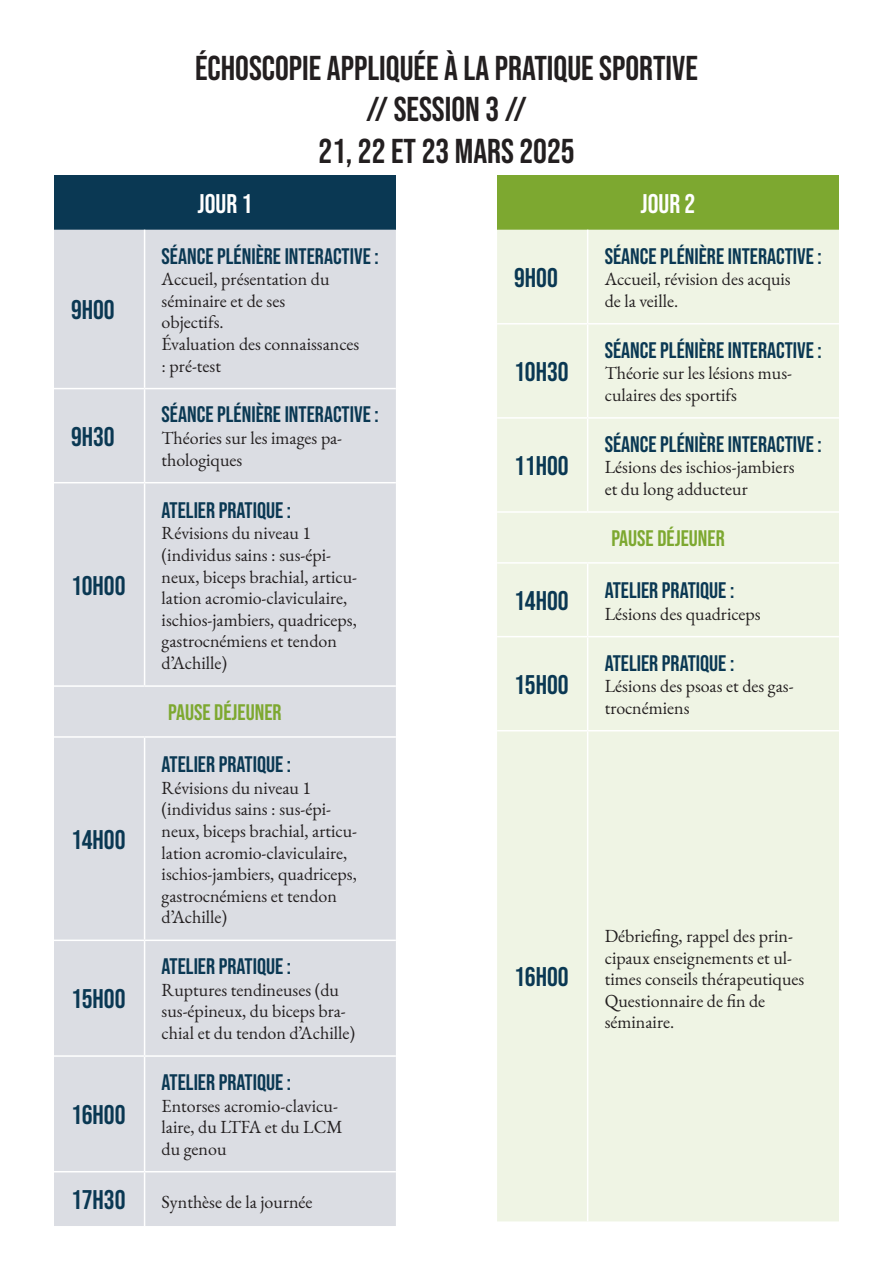
<style>
.page{position:relative;width:893px;height:1263px;background:#fff}
.page>*{position:absolute;margin:0;border:0;box-sizing:border-box;transform-origin:0 0}
.t1{font:34.5px "Bebas Neue";color:#231f20}
.t2{font:27px "Bebas Neue";color:#0a3853}
.t3{font:27px "Bebas Neue";color:#fff}
.t4{font:22.5px "Bebas Neue";color:#0a3853}
.t5{font:22.5px "Bebas Neue";color:#7da830}
.t6{font:18px "EB Garamond";color:#231f20}
</style>
<div class="page">
<div style="left:54px;top:175px;width:342px;height:55px;background:#0a3853"></div>
<div style="left:54px;top:230px;width:342px;height:996px;background:#dbdde3"></div>
<hr style="left:144px;top:230px;width:1px;height:158px;background:#fff">
<hr style="left:54px;top:388px;width:91px;height:1px;background:#fff">
<hr style="left:145px;top:388px;width:251px;height:1px;background:#fff">
<hr style="left:144px;top:389px;width:1px;height:93px;background:#fff">
<hr style="left:54px;top:482px;width:91px;height:1px;background:#fff">
<hr style="left:145px;top:482px;width:251px;height:1px;background:#fff">
<hr style="left:144px;top:483px;width:1px;height:202px;background:#fff">
<hr style="left:54px;top:685px;width:91px;height:2px;background:#fff">
<hr style="left:145px;top:685px;width:251px;height:2px;background:#fff">
<hr style="left:54px;top:736px;width:91px;height:2px;background:#fff">
<hr style="left:145px;top:736px;width:251px;height:2px;background:#fff">
<hr style="left:144px;top:738px;width:1px;height:201px;background:#fff">
<hr style="left:54px;top:939px;width:91px;height:2px;background:#fff">
<hr style="left:145px;top:939px;width:251px;height:2px;background:#fff">
<hr style="left:144px;top:941px;width:1px;height:114px;background:#fff">
<hr style="left:54px;top:1055px;width:91px;height:2px;background:#fff">
<hr style="left:145px;top:1055px;width:251px;height:2px;background:#fff">
<hr style="left:144px;top:1057px;width:1px;height:114px;background:#fff">
<hr style="left:54px;top:1171px;width:91px;height:1px;background:#fff">
<hr style="left:145px;top:1171px;width:251px;height:1px;background:#fff">
<hr style="left:144px;top:1172px;width:1px;height:54px;background:#fff">
<div style="left:497px;top:175px;width:342px;height:55px;background:#7da830"></div>
<div style="left:497px;top:230px;width:342px;height:991px;background:#eff4e4"></div>
<hr style="left:587px;top:230px;width:1px;height:93px;background:#fff">
<hr style="left:497px;top:323px;width:91px;height:2px;background:#fff">
<hr style="left:588px;top:323px;width:251px;height:2px;background:#fff">
<hr style="left:587px;top:325px;width:1px;height:92px;background:#fff">
<hr style="left:497px;top:417px;width:91px;height:2px;background:#fff">
<hr style="left:588px;top:417px;width:251px;height:2px;background:#fff">
<hr style="left:587px;top:419px;width:1px;height:92px;background:#fff">
<hr style="left:497px;top:511px;width:91px;height:2px;background:#fff">
<hr style="left:588px;top:511px;width:251px;height:2px;background:#fff">
<hr style="left:497px;top:562px;width:91px;height:2px;background:#fff">
<hr style="left:588px;top:562px;width:251px;height:2px;background:#fff">
<hr style="left:587px;top:564px;width:1px;height:72px;background:#fff">
<hr style="left:497px;top:636px;width:91px;height:1px;background:#fff">
<hr style="left:588px;top:636px;width:251px;height:1px;background:#fff">
<hr style="left:587px;top:637px;width:1px;height:93px;background:#fff">
<hr style="left:497px;top:730px;width:91px;height:1px;background:#fff">
<hr style="left:588px;top:730px;width:251px;height:1px;background:#fff">
<hr style="left:587px;top:731px;width:1px;height:490px;background:#fff">
<p class="t1" style="left:195px;top:48px;width:504px">ÉCHOSCOPIE APPLIQUÉE À LA PRATIQUE SPORTIVE</p>
<p class="t1" style="left:366px;top:90px;width:162px">// SESSION 3 //</p>
<p class="t1" style="left:318px;top:131px;width:258px">21, 22 ET 23 MARS 2025</p>
<p class="t2" style="left:71px;top:295px;width:45px">9H00</p>
<p class="t2" style="left:71px;top:421px;width:45px">9H30</p>
<p class="t2" style="left:71px;top:570px;width:56px">10H00</p>
<p class="t2" style="left:71px;top:824px;width:56px">14H00</p>
<p class="t2" style="left:71px;top:984px;width:56px">15H00</p>
<p class="t2" style="left:71px;top:1099px;width:56px">16H00</p>
<p class="t3" style="left:198px;top:188px;width:56px">JOUR 1</p>
<p class="t4" style="left:162px;top:243px;width:219px">SÉANCE PLÉNIÈRE INTERACTIVE :</p>
<p class="t6" style="left:162px;top:267px;width:169px">Accueil, présentation du</p>
<p class="t6" style="left:162px;top:289px;width:125px">séminaire et de ses</p>
<p class="t6" style="left:162px;top:311px;width:64px">objectifs.</p>
<p class="t6" style="left:162px;top:332px;width:199px">Évaluation des connaissances</p>
<p class="t6" style="left:162px;top:354px;width:61px">: pré-test</p>
<p class="t4" style="left:162px;top:402px;width:219px">SÉANCE PLÉNIÈRE INTERACTIVE :</p>
<p class="t6" style="left:162px;top:426px;width:182px">Théories sur les images pa-</p>
<p class="t6" style="left:162px;top:448px;width:82px">thologiques</p>
<p class="t4" style="left:162px;top:497px;width:131px">ATELIER PRATIQUE :</p>
<p class="t6" style="left:162px;top:522px;width:151px">Révisions du niveau 1</p>
<p class="t6" style="left:162px;top:543px;width:171px">(individus sains : sus-épi-</p>
<p class="t6" style="left:162px;top:565px;width:197px">neux, biceps brachial, articu-</p>
<p class="t6" style="left:162px;top:586px;width:187px">lation acromio-claviculaire,</p>
<p class="t6" style="left:162px;top:608px;width:197px">ischios-jambiers, quadriceps,</p>
<p class="t6" style="left:162px;top:630px;width:177px">gastrocnémiens et tendon</p>
<p class="t6" style="left:162px;top:651px;width:67px">d’Achille)</p>
<p class="t5" style="left:168px;top:699px;width:115px">PAUSE DÉJEUNER</p>
<p class="t4" style="left:162px;top:751px;width:131px">ATELIER PRATIQUE :</p>
<p class="t6" style="left:162px;top:776px;width:151px">Révisions du niveau 1</p>
<p class="t6" style="left:162px;top:797px;width:171px">(individus sains : sus-épi-</p>
<p class="t6" style="left:162px;top:819px;width:197px">neux, biceps brachial, articu-</p>
<p class="t6" style="left:162px;top:841px;width:187px">lation acromio-claviculaire,</p>
<p class="t6" style="left:162px;top:862px;width:197px">ischios-jambiers, quadriceps,</p>
<p class="t6" style="left:162px;top:884px;width:177px">gastrocnémiens et tendon</p>
<p class="t6" style="left:162px;top:905px;width:67px">d’Achille)</p>
<p class="t4" style="left:162px;top:954px;width:131px">ATELIER PRATIQUE :</p>
<p class="t6" style="left:162px;top:978px;width:179px">Ruptures tendineuses (du</p>
<p class="t6" style="left:162px;top:1000px;width:186px">sus-épineux, du biceps bra-</p>
<p class="t6" style="left:162px;top:1021px;width:195px">chial et du tendon d’Achille)</p>
<p class="t4" style="left:162px;top:1069px;width:131px">ATELIER PRATIQUE :</p>
<p class="t6" style="left:162px;top:1094px;width:178px">Entorses acromio-clavicu-</p>
<p class="t6" style="left:162px;top:1115px;width:183px">laire, du LTFA et du LCM</p>
<p class="t6" style="left:162px;top:1137px;width:66px">du genou</p>
<p class="t2" style="left:71px;top:1184px;width:56px">17H30</p>
<p class="t6" style="left:162px;top:1190px;width:152px">Synthèse de la journée</p>
<p class="t2" style="left:514px;top:262px;width:45px">9H00</p>
<p class="t2" style="left:514px;top:356px;width:56px">10H30</p>
<p class="t2" style="left:514px;top:450px;width:56px">11H00</p>
<p class="t3" style="left:641px;top:188px;width:56px">JOUR 2</p>
<p class="t4" style="left:605px;top:243px;width:219px">SÉANCE PLÉNIÈRE INTERACTIVE :</p>
<p class="t6" style="left:605px;top:267px;width:188px">Accueil, révision des acquis</p>
<p class="t6" style="left:605px;top:289px;width:75px">de la veille.</p>
<p class="t4" style="left:605px;top:337px;width:219px">SÉANCE PLÉNIÈRE INTERACTIVE :</p>
<p class="t6" style="left:605px;top:362px;width:189px">Théorie sur les lésions mus-</p>
<p class="t6" style="left:605px;top:383px;width:134px">culaires des sportifs</p>
<p class="t4" style="left:605px;top:431px;width:219px">SÉANCE PLÉNIÈRE INTERACTIVE :</p>
<p class="t6" style="left:605px;top:456px;width:191px">Lésions des ischios-jambiers</p>
<p class="t6" style="left:605px;top:477px;width:145px">et du long adducteur</p>
<p class="t5" style="left:611px;top:525px;width:115px">PAUSE DÉJEUNER</p>
<p class="t2" style="left:514px;top:585px;width:56px">14H00</p>
<p class="t4" style="left:605px;top:577px;width:131px">ATELIER PRATIQUE :</p>
<p class="t6" style="left:605px;top:602px;width:157px">Lésions des quadriceps</p>
<p class="t2" style="left:514px;top:669px;width:56px">15H00</p>
<p class="t4" style="left:605px;top:650px;width:131px">ATELIER PRATIQUE :</p>
<p class="t6" style="left:605px;top:674px;width:190px">Lésions des psoas et des gas-</p>
<p class="t6" style="left:605px;top:696px;width:86px">trocnémiens</p>
<p class="t2" style="left:514px;top:961px;width:56px">16H00</p>
<p class="t6" style="left:605px;top:924px;width:190px">Débriefing, rappel des prin-</p>
<p class="t6" style="left:605px;top:946px;width:189px">cipaux enseignements et ul-</p>
<p class="t6" style="left:605px;top:967px;width:201px">times conseils thérapeutiques</p>
<p class="t6" style="left:605px;top:989px;width:162px">Questionnaire de fin de</p>
<p class="t6" style="left:605px;top:1011px;width:71px">séminaire.</p>
</div>
